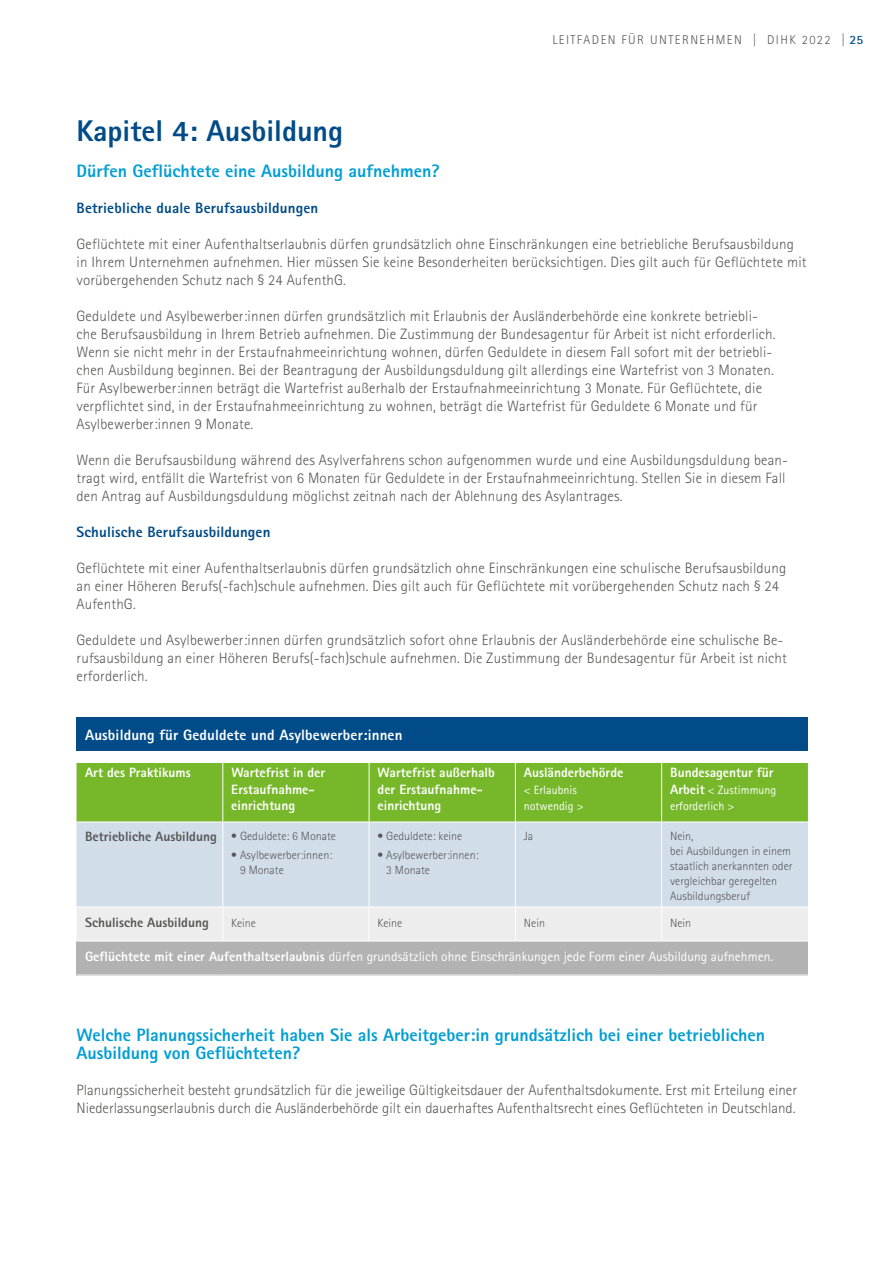
<style>
.page{position:relative;width:893px;height:1263px;background:#fff}
.page>*{position:absolute;margin:0;border:0;box-sizing:border-box;transform-origin:0 0}
.H1-03_Headline_alle{font:800 30px "Agfa Rotis Sans Serif";color:#004b88}
.H2-04_Subhead_SKY{font:800 18px/18px "Agfa Rotis Sans Serif";color:#009ed4}
.P-01_Copy_10_Abstand{font:300 15px/18px "Agfa Rotis Sans Serif";letter-spacing:.01em;color:#575756}
.P-H_extrabold_Ocean{font:800 15px "Agfa Rotis Sans Serif";letter-spacing:.01em;color:#004b88}
.Tab32-TH_1-10PT_Whit{font:800 15px "Agfa Rotis Sans Serif";letter-spacing:.01em;color:#fff}
.Tab32-TH_2-9PT_White{font:800 13.5px/16.5px "Agfa Rotis Sans Serif";color:#fff}
.Tab32-TH_2-9PT_White-2{font:13.5px "Agfa Rotis Sans Serif";color:#fff}
.Tab32-TC-Bold_9PT_Gr{font:800 13.5px "Agfa Rotis Sans Serif";color:#575756}
.t1{font:300 12.75px "Agfa Rotis Sans Serif";letter-spacing:.115em;color:#575756}
.Tab32-TC-8PT{font:300 12px/15px "Agfa Rotis Sans Serif";color:#575756}
.Tab32-TH_2-9PT_White-3{font:12px/16.5px "Agfa Rotis Sans Serif";color:#fff}
.s1{font-weight:700;color:#004b88}
.s2{font-weight:800;font-size:13.5px}
.s3{font-weight:800}
</style>
<div class="page">
<div style="left:77px;top:717px;width:731px;height:34px;background:#004b88"></div>
<div style="left:77px;top:763px;width:731px;height:59px;background:#76b82a"></div>
<div style="left:77px;top:823px;width:731px;height:84px;background:#d2ddea"></div>
<div style="left:77px;top:908px;width:731px;height:33px;background:#ededed"></div>
<div style="left:77px;top:941px;width:731px;height:34px;background:#b3b2b2"></div>
<hr style="left:222px;top:763px;width:1px;height:59px;background:#fff">
<hr style="left:369px;top:763px;width:1px;height:59px;background:#fff">
<hr style="left:515px;top:763px;width:1px;height:59px;background:#fff">
<hr style="left:661px;top:763px;width:1px;height:59px;background:#fff">
<hr style="left:222px;top:822px;width:1px;height:85px;background:#fff">
<hr style="left:369px;top:822px;width:1px;height:85px;background:#fff">
<hr style="left:515px;top:822px;width:1px;height:85px;background:#fff">
<hr style="left:661px;top:822px;width:1px;height:85px;background:#fff">
<hr style="left:222px;top:907px;width:1px;height:34px;background:#fff">
<hr style="left:369px;top:907px;width:1px;height:34px;background:#fff">
<hr style="left:515px;top:907px;width:1px;height:34px;background:#fff">
<hr style="left:661px;top:907px;width:1px;height:34px;background:#fff">
<hr style="left:77px;top:941px;width:146px;height:1px;background:#fff">
<hr style="left:223px;top:941px;width:146px;height:1px;background:#fff">
<hr style="left:369px;top:941px;width:146px;height:1px;background:#fff">
<hr style="left:515px;top:941px;width:147px;height:1px;background:#fff">
<hr style="left:662px;top:941px;width:146px;height:1px;background:#fff">
<p class="t1" style="left:552px;top:32px;width:312px">LEITFADEN FÜR UNTERNEHMEN | DIHK 2022 | <span class="s1">25</span></p>
<h1 class="H1-03_Headline_alle" style="left:77px;top:112px;width:268px">Kapitel 4: Ausbildung</h1>
<h2 class="H2-04_Subhead_SKY" style="left:77px;top:162px;width:365px">Dürfen Geflüchtete eine Ausbildung aufnehmen?</h2>
<p class="P-H_extrabold_Ocean" style="left:77px;top:199px;width:243px">Betriebliche duale Berufsausbildungen</p>
<p class="P-01_Copy_10_Abstand" style="left:77px;top:235px;width:732px">Geflüchtete mit einer Aufenthaltserlaubnis dürfen grundsätzlich ohne Einschränkungen eine betriebliche Berufsausbildung in Ihrem Unternehmen aufnehmen. Hier müssen Sie keine Besonderheiten berücksichtigen. Dies gilt auch für Geflüchtete mit vorübergehenden Schutz nach § 24 AufenthG.</p>
<p class="P-01_Copy_10_Abstand" style="left:77px;top:307px;width:700px">Geduldete und Asylbewerber:innen dürfen grundsätzlich mit Erlaubnis der Ausländerbehörde eine konkrete betriebli&shy;che Berufsausbildung in Ihrem Betrieb aufnehmen. Die Zustimmung der Bundesagentur für Arbeit ist nicht erforderlich.<br>Wenn sie nicht mehr in der Erstaufnahmeeinrichtung wohnen, dürfen Geduldete in diesem Fall sofort mit der betriebli&shy;chen Ausbildung beginnen. Bei der Beantragung der Ausbildungsduldung gilt allerdings eine Wartefrist von 3 Monaten.<br>Für Asylbewerber:innen beträgt die Wartefrist außerhalb der Erstaufnahmeeinrichtung 3 Monate. Für Geflüchtete, die verpflichtet sind, in der Erstaufnahmeeinrichtung zu wohnen, beträgt die Wartefrist für Geduldete 6 Monate und für Asylbewerber:innen 9 Monate.</p>
<p class="P-01_Copy_10_Abstand" style="left:77px;top:451px;width:713px">Wenn die Berufsausbildung während des Asylverfahrens schon aufgenommen wurde und eine Ausbildungsduldung bean&shy;tragt wird, entfällt die Wartefrist von 6 Monaten für Geduldete in der Erstaufnahmeeinrichtung. Stellen Sie in diesem Fall den Antrag auf Ausbildungsduldung möglichst zeitnah nach der Ablehnung des Asylantrages.</p>
<p class="P-H_extrabold_Ocean" style="left:77px;top:523px;width:195px">Schulische Berufsausbildungen</p>
<p class="P-01_Copy_10_Abstand" style="left:77px;top:559px;width:711px">Geflüchtete mit einer Aufenthaltserlaubnis dürfen grundsätzlich ohne Einschränkungen eine schulische Berufsausbildung an einer Höheren Berufs(-fach)schule aufnehmen. Dies gilt auch für Geflüchtete mit vorübergehenden Schutz nach § 24<br>AufenthG.</p>
<p class="P-01_Copy_10_Abstand" style="left:77px;top:631px;width:712px">Geduldete und Asylbewerber:innen dürfen grundsätzlich sofort ohne Erlaubnis der Ausländerbehörde eine schulische Be&shy;rufsausbildung an einer Höheren Berufs(-fach)schule aufnehmen. Die Zustimmung der Bundesagentur für Arbeit ist nicht erforderlich.</p>
<p class="Tab32-TH_1-10PT_Whit" style="left:85px;top:725px;width:319px">Ausbildung für Geduldete und Asylbewerber:innen</p>
<p class="Tab32-TH_2-9PT_White" style="left:85px;top:764px;width:107px">Art des Praktikums</p>
<p class="Tab32-TH_2-9PT_White" style="left:231px;top:764px;width:95px">Wartefrist in der<br>Erstaufnahme&shy;einrichtung</p>
<p class="Tab32-TH_2-9PT_White" style="left:378px;top:764px;width:119px">Wartefrist außerhalb der Erstaufnahme&shy;einrichtung</p>
<p class="Tab32-TH_2-9PT_White" style="left:524px;top:764px;width:101px">Ausländerbehörde</p>
<p class="Tab32-TH_2-9PT_White-3" style="left:524px;top:781px;width:61px">&lt; Erlaubnis notwendig &gt;</p>
<p class="Tab32-TH_2-9PT_White" style="left:670px;top:764px;width:105px">Bundesagentur für</p>
<p class="Tab32-TH_2-9PT_White-3" style="left:670px;top:781px;width:108px"><span class="s2">Arbeit</span> &lt; Zustimmung erforderlich &gt;</p>
<p class="Tab32-TC-Bold_9PT_Gr" style="left:85px;top:828px;width:133px">Betriebliche Ausbildung</p>
<p class="Tab32-TC-8PT" style="left:231px;top:828px;width:106px">• Geduldete: 6 Monate</p>
<p class="Tab32-TC-8PT" style="left:240px;top:847px;width:94px;text-indent:-9px">• Asylbewerber:innen:<br>9 Monate</p>
<p class="Tab32-TC-8PT" style="left:378px;top:828px;width:86px">• Geduldete: keine</p>
<p class="Tab32-TC-8PT" style="left:386px;top:847px;width:94px;text-indent:-9px">• Asylbewerber:innen:<br>3 Monate</p>
<p class="Tab32-TC-8PT" style="left:524px;top:828px;width:11px">Ja</p>
<p class="Tab32-TC-8PT" style="left:670px;top:828px;width:124px">Nein,<br>bei Ausbildungen in einem staatlich anerkannten oder vergleichbar geregelten<br>Ausbildungsberuf</p>
<p class="Tab32-TC-Bold_9PT_Gr" style="left:85px;top:914px;width:125px">Schulische Ausbildung</p>
<p class="Tab32-TC-8PT" style="left:231px;top:915px;width:26px">Keine</p>
<p class="Tab32-TC-8PT" style="left:378px;top:915px;width:26px">Keine</p>
<p class="Tab32-TC-8PT" style="left:524px;top:915px;width:23px">Nein</p>
<p class="Tab32-TC-8PT" style="left:670px;top:915px;width:23px">Nein</p>
<p class="Tab32-TH_2-9PT_White-2" style="left:85px;top:949px;width:688px"><span class="s3">Geflüchtete mit einer Aufenthaltserlaubnis</span> dürfen grundsätzlich ohne Einschränkungen jede Form einer Ausbildung aufnehmen.</p>
<h2 class="H2-04_Subhead_SKY" style="left:77px;top:1026px;width:690px">Welche Planungssicherheit haben Sie als Arbeitgeber:in grundsätzlich bei einer betrieblichen<br>Ausbildung von Geflüchteten?</h2>
<p class="P-01_Copy_10_Abstand" style="left:77px;top:1081px;width:722px">Planungssicherheit besteht grundsätzlich für die jeweilige Gültigkeitsdauer der Aufenthaltsdokumente. Erst mit Erteilung einer<br>Niederlassungserlaubnis durch die Ausländerbehörde gilt ein dauerhaftes Aufenthaltsrecht eines Geflüchteten in Deutschland.</p>
</div>
